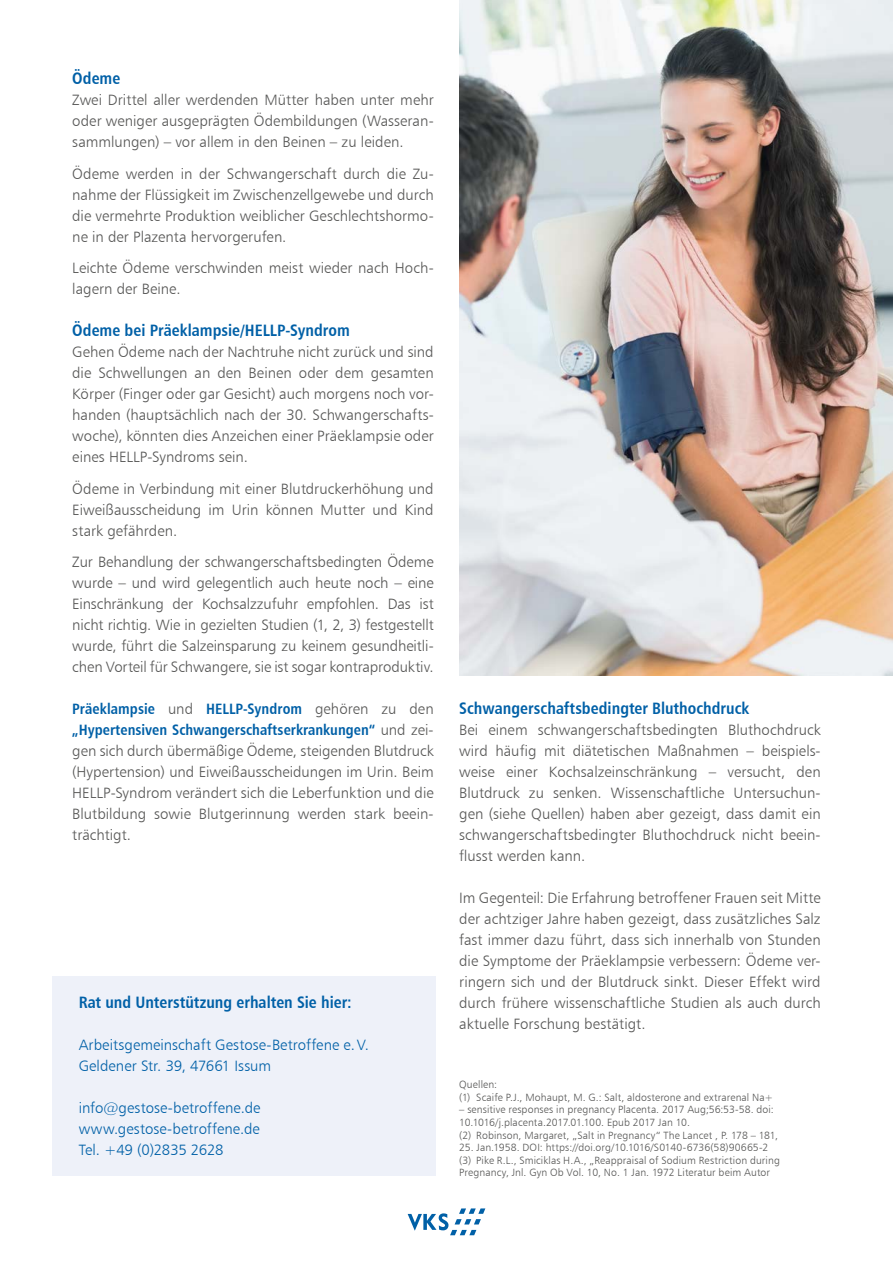
<style>
.page{position:relative;width:893px;height:1263px;background:#fff}
.page>*{position:absolute;margin:0;border:0;box-sizing:border-box;transform-origin:0 0}
.t1{font:16.5px "Humanist 777 BT Bold Condensed B";color:#0060a7}
.t2{font:15px/21px "Humanist 777 BT Light B";color:#575756;text-align:justify}
.t3{font:15px/21px "Humanist 777 BT Light B";letter-spacing:.005em;color:#0060a7}
.t4{font:15px/21px "Humanist 777 BT Bold Condensed B";letter-spacing:.005em;color:#0060a7}
.t5{font:10.5px/12.6px "Humanist 777 BT Light B";letter-spacing:.01em;color:#575756}
.s1{font-family:"Humanist 777 BT Light B";color:#575756}
</style>
<div class="page">
<div style="left:52px;top:977px;width:384px;height:199px;background:#eef1f9"></div>
<img style="left:459px;top:0;width:434px;height:675px">
<svg style="left:408px;top:1208px;width:77px;height:27px"></svg>
<p class="t1" style="left:72px;top:68px;width:50px">Ödeme</p>
<p class="t2" style="left:72px;top:89px;width:363px">Zwei Drittel aller werdenden Mütter haben unter mehr oder weniger ausgeprägten Ödembildungen (Wasseran&shy;sammlungen) – vor allem in den Beinen – zu leiden.</p>
<p class="t2" style="left:72px;top:163px;width:363px">Ödeme werden in der Schwangerschaft durch die Zu&shy;nahme der Flüssigkeit im Zwischenzellgewebe und durch die vermehrte Produktion weiblicher Geschlechtshormo&shy;ne in der Plazenta hervorgerufen.</p>
<p class="t2" style="left:72px;top:257px;width:363px">Leichte Ödeme verschwinden meist wieder nach Hoch&shy;lagern der Beine.</p>
<p class="t1" style="left:72px;top:320px;width:279px">Ödeme bei Präeklampsie/HELLP-Syndrom</p>
<p class="t2" style="left:72px;top:341px;width:363px">Gehen Ödeme nach der Nachtruhe nicht zurück und sind die Schwellungen an den Beinen oder dem gesamten Körper (Finger oder gar Gesicht) auch morgens noch vor&shy;handen (hauptsächlich nach der 30. Schwangerschafts&shy;woche), könnten dies Anzeichen einer Präeklampsie oder eines HELLP-Syndroms sein.</p>
<p class="t2" style="left:72px;top:478px;width:363px">Ödeme in Verbindung mit einer Blutdruckerhöhung und Eiweißausscheidung im Urin können Mutter und Kind stark gefährden.</p>
<p class="t2" style="left:72px;top:551px;width:363px">Zur Behandlung der schwangerschaftsbedingten Ödeme wurde – und wird gelegentlich auch heute noch – eine Einschränkung der Kochsalzzufuhr empfohlen. Das ist nicht richtig. Wie in gezielten Studien (1, 2, 3) festgestellt wurde, führt die Salzeinsparung zu keinem gesundheitli&shy;chen Vorteil für Schwangere, sie ist sogar kontraproduktiv.</p>
<p class="t4" style="left:72px;top:698px;width:363px">Präeklampsie <span class="s1">und</span> HELLP-Syndrom <span class="s1">gehören zu den </span>„Hypertensiven Schwangerschaftserkrankungen“ <span class="s1">und zei-</span></p>
<p class="t2" style="left:72px;top:740px;width:363px">gen sich durch übermäßige Ödeme, steigenden Blutdruck (Hypertension) und Eiweißausscheidungen im Urin. Beim HELLP-Syndrom verändert sich die Leberfunktion und die Blutbildung sowie Blutgerinnung werden stark beein&shy;trächtigt.</p>
<p class="t1" style="left:79px;top:992px;width:275px">Rat und Unterstützung erhalten Sie hier:</p>
<p class="t3" style="left:79px;top:1034px;width:292px">Arbeitsgemeinschaft Gestose-Betroffene e.V.<br>Geldener Str. 39, 47661 Issum</p>
<p class="t3" style="left:79px;top:1097px;width:183px;text-align:justify">info@gestose-betroffene.de www.gestose-betroffene.de Tel. +49 (0)2835 2628</p>
<p class="t1" style="left:459px;top:698px;width:291px">Schwangerschaftsbedingter Bluthochdruck</p>
<p class="t2" style="left:459px;top:719px;width:363px">Bei einem schwangerschaftsbedingten Bluthochdruck wird häufig mit diätetischen Maßnahmen – beispiels&shy;weise einer Kochsalzeinschränkung – versucht, den Blutdruck zu senken. Wissenschaftliche Untersuchun&shy;gen (siehe Quellen) haben aber gezeigt, dass damit ein schwangerschaftsbedingter Bluthochdruck nicht beein&shy;flusst werden kann.</p>
<p class="t2" style="left:459px;top:887px;width:363px">Im Gegenteil: Die Erfahrung betroffener Frauen seit Mitte der achtziger Jahre haben gezeigt, dass zusätzliches Salz fast immer dazu führt, dass sich innerhalb von Stunden die Symptome der Präeklampsie verbessern: Ödeme ver&shy;ringern sich und der Blutdruck sinkt. Dieser Effekt wird durch frühere wissenschaftliche Studien als auch durch aktuelle Forschung bestätigt.</p>
<p class="t5" style="left:459px;top:1078px;width:315px">Quellen:<br>(1) Scaife P.J., Mohaupt, M. G.: Salt, aldosterone and extrarenal Na+</p>
<p class="t5" style="left:459px;top:1103px;width:320px">– sensitive responses in pregnancy Placenta. 2017 Aug;56:53-58. doi:<br>10.1016/j.placenta.2017.01.100. Epub 2017 Jan 10.<br>(2) Robinson, Margaret, „Salt in Pregnancy“ The Lancet , P. 178 – 181,</p>
<p class="t5" style="left:459px;top:1141px;width:322px">25. Jan.1958. DOI: https://doi.org/10.1016/S0140-6736(58)90665-2 (3) Pike R.L., Smiciklas H.A., „Reappraisal of Sodium Restriction during<br>Pregnancy, Jnl. Gyn Ob Vol. 10, No. 1 Jan. 1972 Literatur beim Autor</p>
</div>
